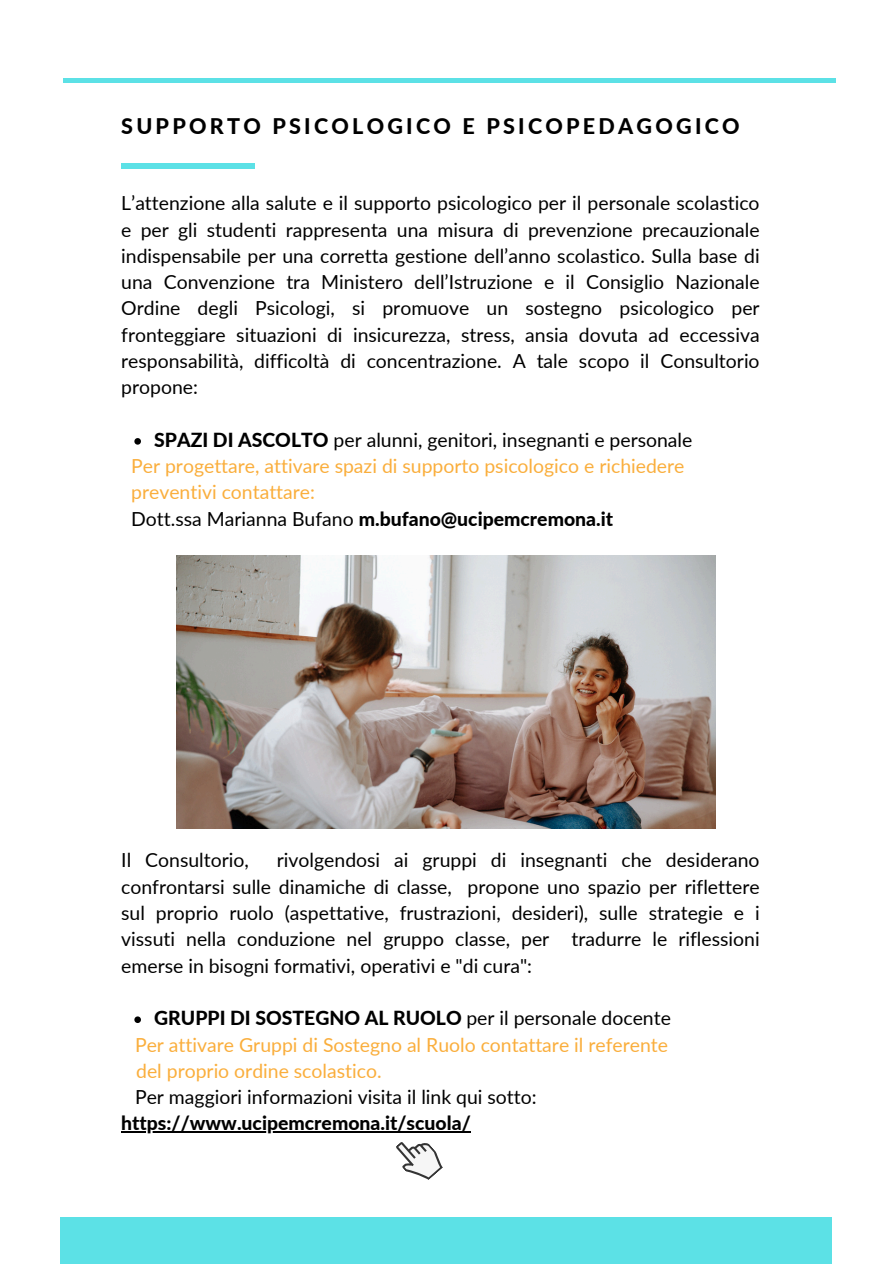
<style>
.page{position:relative;width:894px;height:1264px;background:#fff}
.page>*{position:absolute;margin:0;border:0;box-sizing:border-box;transform-origin:0 0}
.t1{font:800 21.6px "Lato";letter-spacing:.15em;color:#000}
.t2{font:19.35px/26.2px "Lato";color:#000;text-align:justify}
.t3{font:19.35px/26.2px "Lato";color:#faae3c}
.t4{font:800 19.35px "Lato";color:#000}
.s1{font-weight:800}
.s2{color:#000}
.s3{font-weight:800;color:#000}
.s4{font-weight:400}
</style>
<div class="page">
<hr style="left:63px;top:79px;width:772px;height:3px;background:#5ce1e6">
<div style="left:60px;top:1216px;width:771px;height:47px;background:#5ce1e6"></div>
<img style="left:176px;top:555px;width:539px;height:274px">
<svg style="left:388px;top:1132px;width:59px;height:48px"></svg>
<svg style="left:134px;top:438px;width:7px;height:6px"></svg>
<svg style="left:134px;top:1016px;width:7px;height:7px"></svg>
<hr style="left:121px;top:1131px;width:349px;height:1px;background:#000">
<hr style="left:121px;top:164px;width:133px;height:4px;background:#5ce1e6">
<p class="t1" style="left:121px;top:113px;width:619px">SUPPORTO PSICOLOGICO E PSICOPEDAGOGICO</p>
<p class="t2" style="left:121px;top:190px;width:639px">L’attenzione alla salute e il supporto psicologico per il personale scolastico e per gli studenti rappresenta una misura di prevenzione precauzionale indispensabile per una corretta gestione dell’anno scolastico. Sulla base di una Convenzione tra Ministero dell’Istruzione e il Consiglio Nazionale Ordine degli Psicologi, si promuove un sostegno psicologico per fronteggiare situazioni di insicurezza, stress, ansia dovuta ad eccessiva responsabilità, difficoltà di concentrazione. A tale scopo il Consultorio propone:</p>
<h1 class="t2" style="left:154px;top:426px;width:539px"><span class="s1">SPAZI DI ASCOLTO</span> per alunni, genitori, insegnanti e personale</h1>
<p class="t3" style="left:131px;top:452px;width:554px">Per progettare, attivare spazi di supporto psicologico e richiedere preventivi contattare:<br><span class="s2">Dott.ssa Marianna Bufano</span> <span class="s3">m.bufano@ucipemcremona.it</span></p>
<h1 class="t2" style="left:121px;top:846px;width:639px;text-indent:156px">rivolgendosi ai gruppi di insegnanti che desiderano confrontarsi sulle dinamiche di classe, propone uno spazio per riflettere sul proprio ruolo (aspettative, frustrazioni, desideri), sulle strategie e i vissuti nella conduzione nel gruppo classe, per tradurre le riflessioni emerse in bisogni formativi, operativi e "di cura":</h1>
<h1 class="t4" style="left:154px;top:1006px;width:518px">GRUPPI DI SOSTEGNO AL RUOLO <span class="s4">per il personale docente</span></h1>
<p class="t3" style="left:135px;top:1030px;width:534px">Per attivare Gruppi di Sostegno al Ruolo contattare il referente del proprio ordine scolastico.<br><span class="s2">Per maggiori informazioni visita il link qui sotto:</span></p>
<h1 class="t4" style="left:121px;top:1111px;width:351px">https://www.ucipemcremona.it/scuola/</h1>
<h1 class="t2" style="left:121px;top:846px;width:129px">Il Consultorio,</h1>
</div>
